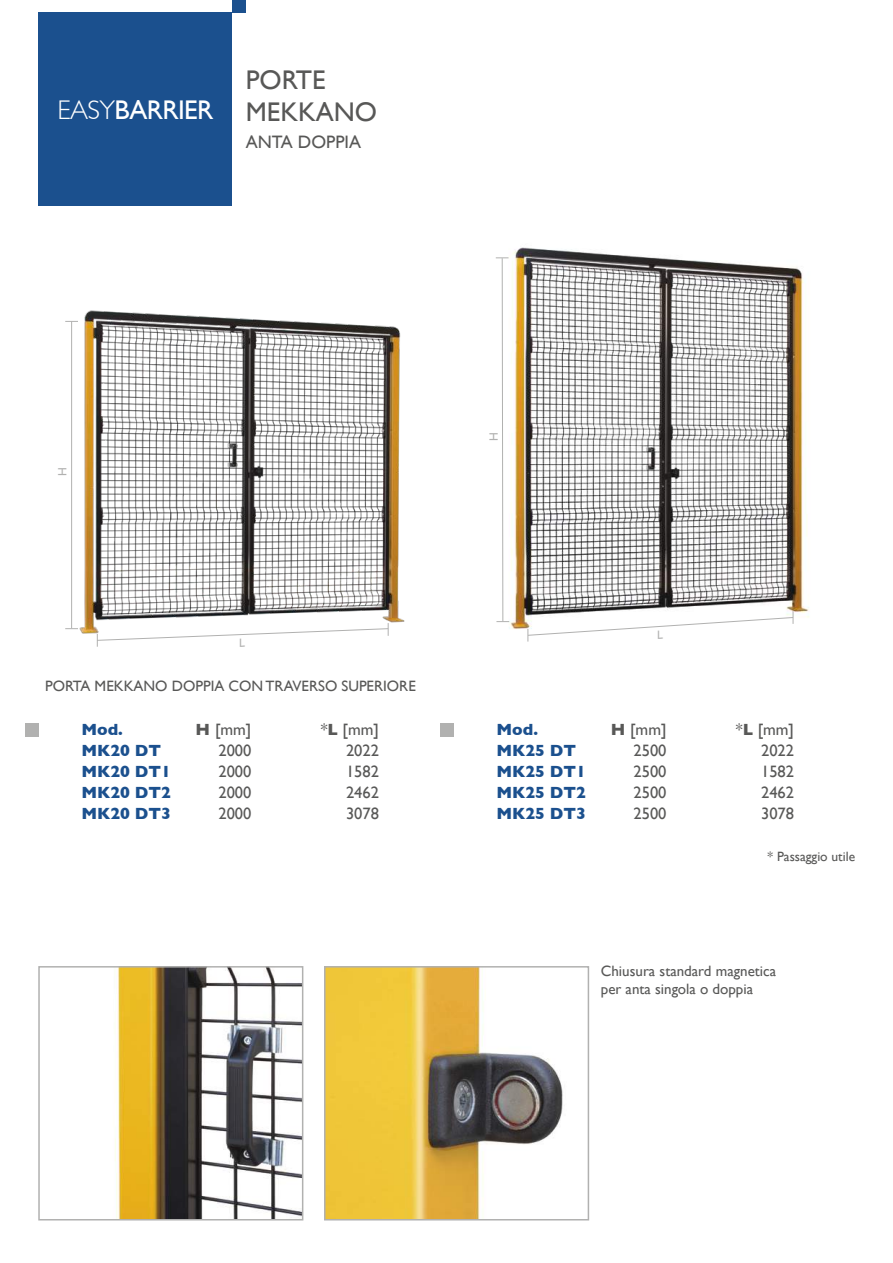
<style>
.page{position:relative;width:893px;height:1263px;background:#fff}
.page>*{position:absolute;margin:0;border:0;box-sizing:border-box;transform-origin:0 0}
.t1{font:27px/32.4px "Gill Sans";color:#585857}
.t2{font:27px "Gill Sans";letter-spacing:-.025em;color:#fff}
.t3{font:18px "Gill Sans";color:#585857}
.t4{font:16.5px "Gill Sans";color:#585857}
.t5{font:700 16.5px "Gill Sans";color:#1b508e}
.t6{font:15px/18px "Gill Sans";color:#585857}
.t7{font:13.5px "Gill Sans";color:#585857}
.t8{font:12px "Gill Sans";color:#b1b1b0}
.s1{font-weight:300}
.s2{font-weight:700}
</style>
<div class="page">
<img style="left:327px;top:969px;width:236px;height:248px">
<div style="left:324px;top:966px;width:265px;height:254px;border:2px solid #b1b1b0"></div>
<img style="left:115px;top:969px;width:185px;height:248px">
<div style="left:38px;top:966px;width:265px;height:254px;border:2px solid #b1b1b0"></div>
<img style="left:65px;top:310px;width:340px;height:324px">
<img style="left:495px;top:247px;width:314px;height:382px">
<div style="left:232px;top:0;width:13px;height:12px;background:#1b508e"></div>
<div style="left:39px;top:13px;width:193px;height:193px;background:#1b508e"></div>
<div style="left:25px;top:723px;width:14px;height:13px;background:#b1b1b0"></div>
<div style="left:441px;top:723px;width:13px;height:13px;background:#b1b1b0"></div>
<svg style="left:496px;top:257px;width:13px;height:365px"></svg>
<hr style="left:71px;top:321px;width:1px;height:307px;background:#b1b1b0">
<svg style="left:65px;top:321px;width:13px;height:1px"></svg>
<svg style="left:65px;top:628px;width:13px;height:1px"></svg>
<svg style="left:527px;top:611px;width:267px;height:31px"></svg>
<svg style="left:96px;top:623px;width:293px;height:24px"></svg>
<h1 class="t2" style="left:58px;top:94px;width:157px"><span class="s1">EASY</span>BARRIER</h1>
<h1 class="t1" style="left:246px;top:63px;width:133px">PORTE<br>MEKKANO</h1>
<p class="t3" style="left:246px;top:132px;width:117px">ANTA DOPPIA</p>
<p class="t8" style="left:55px;top:476px;width:10px;rotate:-90deg">H</p>
<p class="t8" style="left:487px;top:441px;width:10px;rotate:-90deg">H</p>
<p class="t6" style="left:45px;top:676px;width:372px">PORTA MEKKANO DOPPIA CON TRAVERSO SUPERIORE</p>
<p class="t5" style="left:81px;top:717px;width:43px">Mod.</p>
<p class="t4" style="left:196px;top:720px;width:57px"><span class="s2">H</span> [mm]</p>
<p class="t4" style="left:321px;top:720px;width:60px">*<span class="s2">L</span> [mm]</p>
<p class="t5" style="left:81px;top:738px;width:81px">MK20 DT</p>
<p class="t4" style="left:218px;top:741px;width:34px">2000</p>
<p class="t4" style="left:346px;top:741px;width:34px">2022</p>
<p class="t5" style="left:81px;top:759px;width:91px">MK20 DT1</p>
<p class="t4" style="left:218px;top:762px;width:34px">2000</p>
<p class="t4" style="left:346px;top:762px;width:34px">1582</p>
<p class="t5" style="left:81px;top:780px;width:91px">MK20 DT2</p>
<p class="t4" style="left:218px;top:783px;width:34px">2000</p>
<p class="t4" style="left:346px;top:783px;width:34px">2462</p>
<p class="t5" style="left:81px;top:801px;width:91px">MK20 DT3</p>
<p class="t4" style="left:218px;top:804px;width:34px">2000</p>
<p class="t4" style="left:346px;top:804px;width:34px">3078</p>
<p class="t5" style="left:496px;top:717px;width:43px">Mod.</p>
<p class="t4" style="left:611px;top:720px;width:57px"><span class="s2">H</span> [mm]</p>
<p class="t4" style="left:736px;top:720px;width:60px">*<span class="s2">L</span> [mm]</p>
<p class="t5" style="left:496px;top:738px;width:81px">MK25 DT</p>
<p class="t4" style="left:633px;top:741px;width:34px">2500</p>
<p class="t4" style="left:761px;top:741px;width:35px">2022</p>
<p class="t5" style="left:496px;top:759px;width:91px">MK25 DT1</p>
<p class="t4" style="left:634px;top:762px;width:34px">2500</p>
<p class="t4" style="left:761px;top:762px;width:34px">1582</p>
<p class="t5" style="left:496px;top:780px;width:91px">MK25 DT2</p>
<p class="t4" style="left:634px;top:783px;width:34px">2500</p>
<p class="t4" style="left:761px;top:783px;width:34px">2462</p>
<p class="t5" style="left:496px;top:801px;width:91px">MK25 DT3</p>
<p class="t4" style="left:634px;top:804px;width:34px">2500</p>
<p class="t4" style="left:761px;top:804px;width:34px">3078</p>
<p class="t7" style="left:768px;top:849px;width:89px">* Passaggio utile</p>
<p class="t6" style="left:601px;top:962px;width:177px">Chiusura standard magnetica per anta singola o doppia</p>
</div>
